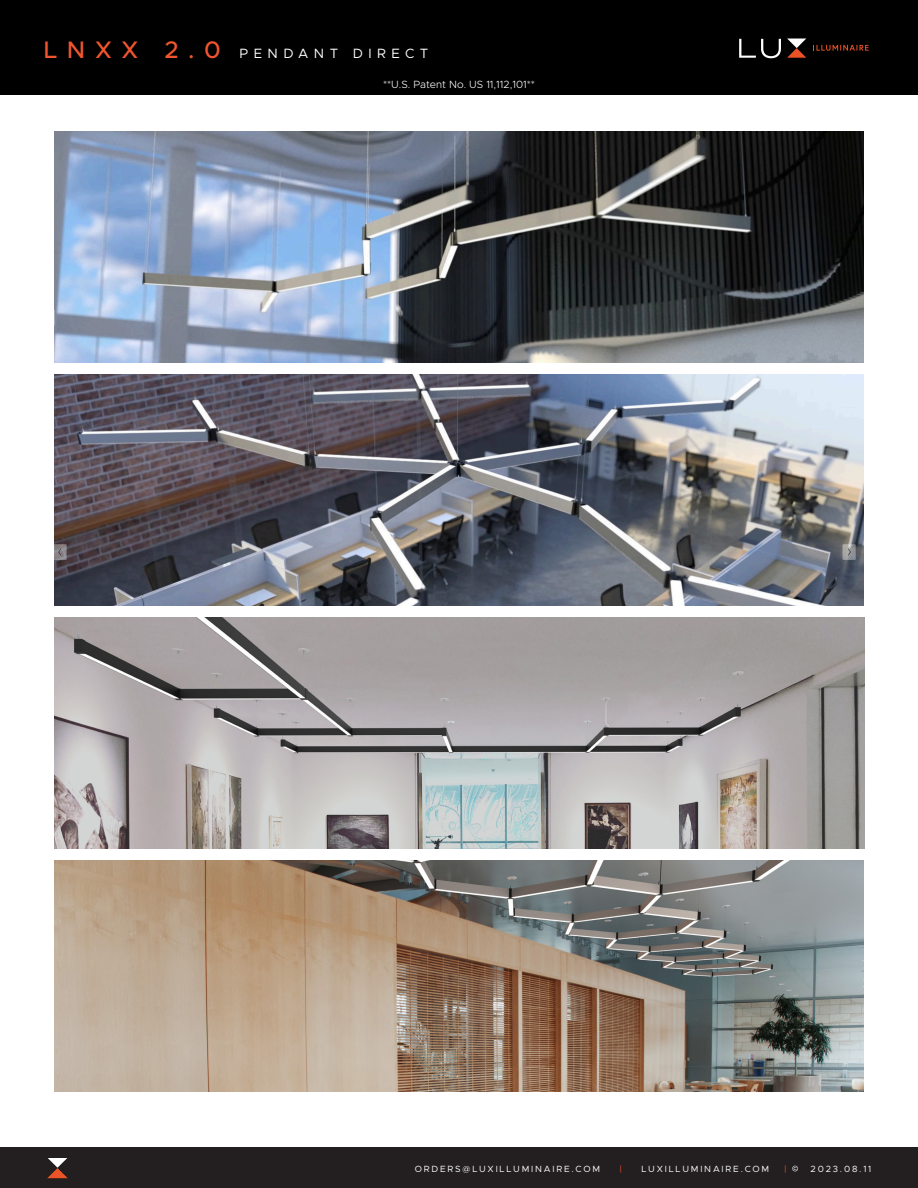
<style>
.page{position:relative;width:918px;height:1188px;background:#fff}
.page>*{position:absolute;margin:0;border:0;box-sizing:border-box;transform-origin:0 0}
.t1{font:13.5px "Metropolis";letter-spacing:.4em;color:#fff}
.t2{font:300 10.5px "Metropolis";color:#fff}
.t3{font:9px "Metropolis";letter-spacing:.2em;color:#fff}
.t4{font:9px "Metropolis";color:#f0542c}
.s1{font-weight:500;font-size:24px;color:#f0552f}
</style>
<div class="page">
<div style="left:0;top:1148px;width:918px;height:40px;background:#231f20"></div>
<svg style="left:792px;top:1166px;width:6px;height:5px"></svg>
<img style="left:47px;top:1158px;width:21px;height:20px">
<img style="left:54px;top:617px;width:810px;height:232px">
<img style="left:54px;top:860px;width:810px;height:232px">
<img style="left:54px;top:131px;width:810px;height:232px">
<img style="left:54px;top:374px;width:810px;height:232px">
<div style="left:0;top:0;width:918px;height:95px;background:#000"></div>
<svg style="left:813px;top:45px;width:56px;height:6px"></svg>
<svg style="left:739px;top:39px;width:42px;height:19px"></svg>
<svg style="left:787px;top:39px;width:19px;height:19px"></svg>
<h1 class="t1" style="left:44px;top:45px;width:386px"><span class="s1">LNXX 2.0</span> PENDANT DIRECT</h1>
<p class="t2" style="left:383px;top:77px;width:153px">**U.S. Patent No. US 11,112,101**</p>
<p class="t3" style="left:415px;top:1163px;width:187px">ORDERS@LUXILLUMINAIRE.COM</p>
<p class="t4" style="left:620px;top:1163px;width:4px">|</p>
<p class="t3" style="left:642px;top:1163px;width:129px">LUXILLUMINAIRE.COM</p>
<p class="t4" style="left:784px;top:1163px;width:4px">|</p>
<p class="t3" style="left:811px;top:1163px;width:62px">2023.08.11</p>
</div>
